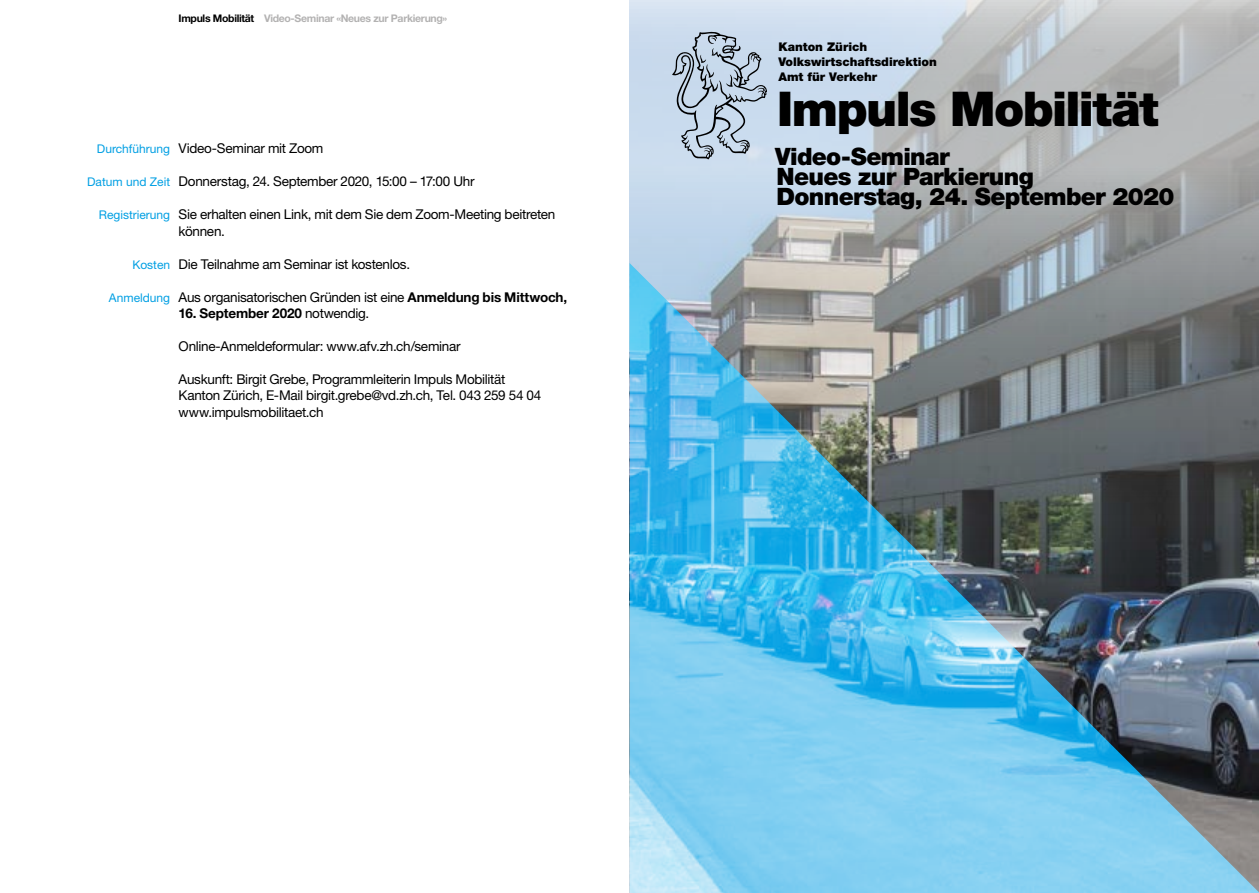
<style>
.page{position:relative;width:1259px;height:893px;background:#fff}
.page>*{position:absolute;margin:0;border:0;box-sizing:border-box;transform-origin:0 0}
.t1{font:900 48px "Helvetica Neue LT Pro";letter-spacing:-.03em;color:#000}
.t2{font:900 24px/19.8px "Helvetica Neue LT Pro";letter-spacing:-.025em;color:#000}
.t3{font:13.5px/16.5px "Helvetica Neue LT Pro";letter-spacing:-.02em;color:#000}
.t4{font:700 13.5px "Helvetica Neue LT Pro";letter-spacing:-.01em;color:#000}
.t5{font:12px "Helvetica Neue LT Pro";color:#009fe3}
.t6{font:900 12px/15px "Helvetica Neue LT Pro";color:#000}
.t7{font:700 10.5px "Helvetica Neue LT Pro";letter-spacing:-.03em;color:#b3b2b2}
.s1{color:#000}
.s2{font-weight:700}
.s3{font-weight:400}
</style>
<div class="page">
<img style="left:629px;top:0;width:630px;height:263px">
<img style="left:629px;top:263px;width:630px;height:630px">
<svg style="left:672px;top:31px;width:95px;height:128px;background:#acbbca"></svg>
<p class="t7" style="left:179px;top:12px;width:270px"><span class="s1">Impuls Mobilität</span> Video-Seminar «Neues zur Parkierung»</p>
<p class="t5" style="left:97px;top:141px;width:75px">Durchführung</p>
<p class="t5" style="left:87px;top:174px;width:84px">Datum und Zeit</p>
<p class="t5" style="left:99px;top:207px;width:73px">Registrierung</p>
<p class="t5" style="left:132px;top:257px;width:39px">Kosten</p>
<p class="t5" style="left:109px;top:290px;width:63px">Anmeldung</p>
<p class="t3" style="left:179px;top:140px;width:146px">Video-Seminar mit Zoom</p>
<p class="t3" style="left:179px;top:173px;width:297px">Donnerstag, 24. September 2020, 15:00 – 17:00 Uhr</p>
<p class="t3" style="left:179px;top:206px;width:378px">Sie erhalten einen Link, mit dem Sie dem Zoom-Meeting beitreten können.</p>
<p class="t3" style="left:179px;top:255px;width:233px">Die Teilnahme am Seminar ist kostenlos.</p>
<p class="t3" style="left:179px;top:288px;width:390px">Aus organisatorischen Gründen ist eine <span class="s2">Anmeldung bis Mittwoch,</span></p>
<p class="t4" style="left:179px;top:305px;width:192px">16. September 2020 <span class="s3">notwendig.</span></p>
<p class="t3" style="left:179px;top:338px;width:283px">Online-Anmeldeformular: www.afv.zh.ch/seminar</p>
<p class="t3" style="left:179px;top:371px;width:364px">Auskunft: Birgit Grebe, Programmleiterin Impuls Mobilität<br>Kanton Zürich, E-Mail birgit.grebe@vd.zh.ch, Tel. 043 259 54 04 www.impulsmobilitaet.ch</p>
<p class="t6" style="left:778px;top:39px;width:160px">Kanton Zürich<br>Volkswirtschaftsdirektion<br>Amt für Verkehr</p>
<h1 class="t1" style="left:777px;top:80px;width:383px">Impuls Mobilität</h1>
<h2 class="t2" style="left:775px;top:147px;width:401px">Video-Seminar<br>Neues zur Parkierung<br>Donnerstag, 24. September 2020</h2>
</div>
